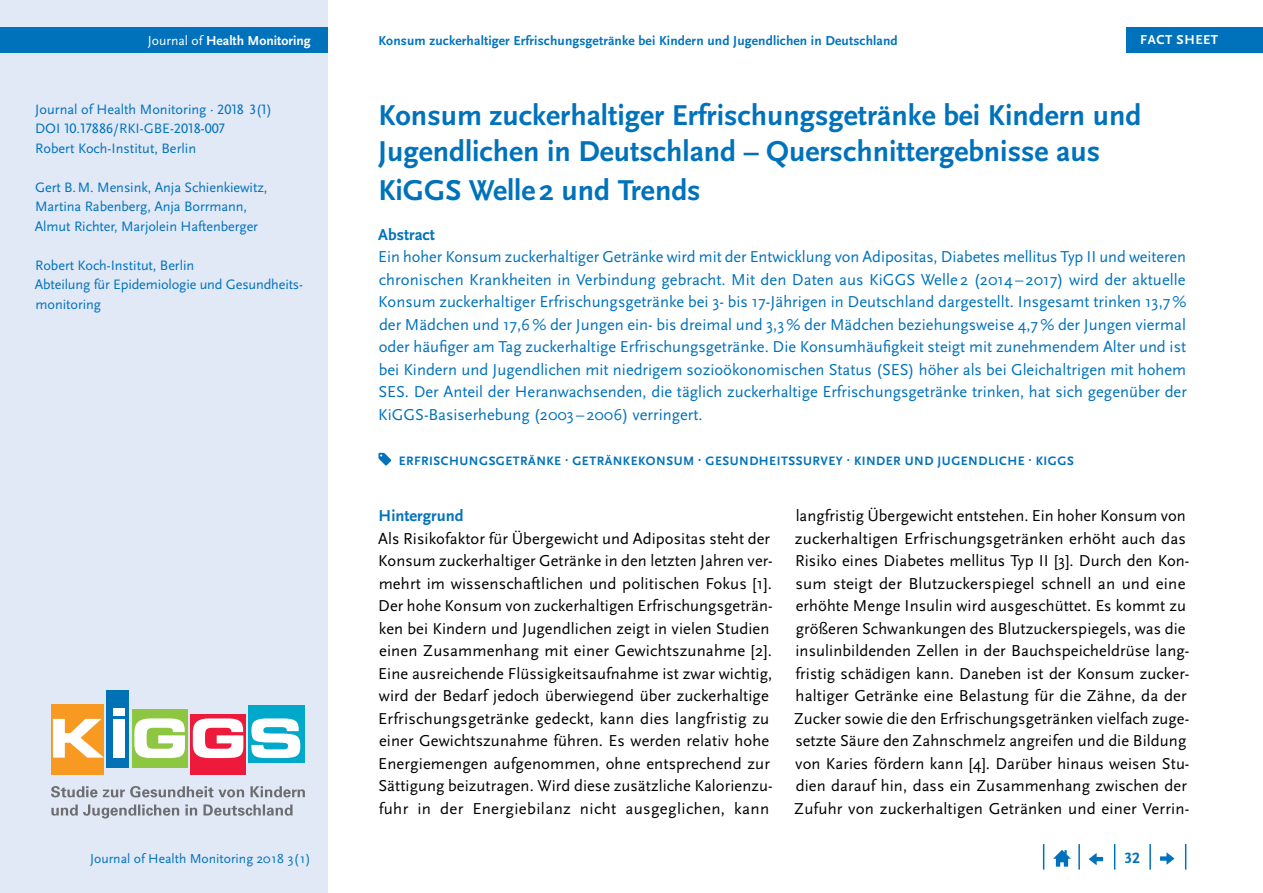
<style>
.page{position:relative;width:1263px;height:893px;background:#fff}
.page>*{position:absolute;margin:0;border:0;box-sizing:border-box;transform-origin:0 0}
.t1{font:700 30px/36px "Scala Sans Pro";color:#0072bc}
.t2{font:16.5px/22.5px "Scala Sans Pro";letter-spacing:.005em;color:#000}
.t3{font:16.5px/22.5px "Scala Sans Pro";color:#0072bc;text-align:justify}
.t4{font:700 16.5px "Scala Sans Pro";color:#0072bc}
.t5{font:700 15.75px "Scala Sans Pro";color:#0072bc}
.t6{font:14.25px/19.5px "Scala Sans Pro";letter-spacing:-.005em;color:#0072bc}
.t7{font:13.65px "Scala Sans Pro";color:#0072bc}
.t8{font:700 13.65px "Scala Sans Pro";color:#fff}
.t9{font:700 13.5px "Scala Sans Pro";letter-spacing:.01em;color:#0072bc}
.t10{font:700 13.5px "Scala Sans Pro";letter-spacing:.04em;color:#fff}
.t11{font:700 12.75px "Scala Sans Pro";letter-spacing:.04em;color:#0072bc}
.s1{font-weight:400}
</style>
<div class="page">
<svg style="left:1185px;top:844px;width:1px;height:26px"></svg>
<hr style="left:1149px;top:844px;width:2px;height:26px;background:#0072bc">
<svg style="left:1114px;top:844px;width:1px;height:26px"></svg>
<hr style="left:1078px;top:844px;width:2px;height:26px;background:#0072bc">
<svg style="left:1043px;top:844px;width:1px;height:26px"></svg>
<svg style="left:1053px;top:850px;width:18px;height:17px"></svg>
<svg style="left:1089px;top:853px;width:14px;height:12px"></svg>
<svg style="left:1160px;top:852px;width:14px;height:13px"></svg>
<div style="left:1126px;top:28px;width:137px;height:25px;background:#0072bc"></div>
<div style="left:0;top:0;width:327px;height:893px;background:#e1e8f6"></div>
<div style="left:0;top:28px;width:327px;height:25px;background:#0072bc"></div>
<svg style="left:378px;top:453px;width:13px;height:13px"></svg>
<div style="left:51px;top:704px;width:53px;height:70px;background:#f89921"></div>
<div style="left:106px;top:691px;width:23px;height:77px;background:#0071b4"></div>
<div style="left:132px;top:710px;width:56px;height:58px;background:#8dc640"></div>
<div style="left:190px;top:714px;width:56px;height:60px;background:#ed1a3b"></div>
<div style="left:249px;top:706px;width:56px;height:57px;background:#00a9c9"></div>
<svg style="left:53px;top:719px;width:51px;height:39px"></svg>
<div style="left:113px;top:719px;width:12px;height:39px;background:#fff"></div>
<svg style="left:134px;top:718px;width:51px;height:40px"></svg>
<svg style="left:193px;top:718px;width:50px;height:40px"></svg>
<svg style="left:251px;top:718px;width:49px;height:40px"></svg>
<div style="left:113px;top:708px;width:12px;height:8px;background:#fff"></div>
<svg style="left:51px;top:804px;width:242px;height:14px"></svg>
<svg style="left:51px;top:786px;width:254px;height:11px"></svg>
<p class="t8" style="left:148px;top:33px;width:164px"><span class="s1">Journal of</span> Health Monitoring</p>
<p class="t10" style="left:1140px;top:32px;width:80px">FACT SHEET</p>
<p class="t9" style="left:378px;top:33px;width:521px">Konsum zuckerhaltiger Erfrischungsgetränke bei Kindern und Jugendlichen in Deutschland</p>
<p class="t6" style="left:35px;top:99px;width:238px">Journal of Health Monitoring · 2018 3(1)<br>DOI 10.17886/RKI-GBE-2018-007<br>Robert Koch-Institut, Berlin</p>
<p class="t6" style="left:35px;top:177px;width:234px">Gert B.M. Mensink, Anja Schienkiewitz,<br>Martina Rabenberg, Anja Borrmann,<br>Almut Richter, Marjolein Haftenberger</p>
<p class="t6" style="left:35px;top:255px;width:270px">Robert Koch-Institut, Berlin<br>Abteilung für Epidemiologie und Gesundheits&shy;monitoring</p>
<p class="t7" style="left:90px;top:850px;width:222px">Journal of Health Monitoring 2018 3(1)</p>
<h1 class="t1" style="left:378px;top:97px;width:765px">Konsum zuckerhaltiger Erfrischungsgetränke bei Kindern und<br>Jugendlichen in Deutschland – Querschnittergebnisse aus</h1>
<h1 class="t1" style="left:378px;top:172px;width:324px">KiGGS Welle 2 und Trends</h1>
<p class="t4" style="left:378px;top:225px;width:58px">Abstract</p>
<p class="t3" style="left:378px;top:246px;width:810px">Ein hoher Konsum zuckerhaltiger Getränke wird mit der Entwicklung von Adipositas, Diabetes mellitus Typ II und weiteren chronischen Krankheiten in Verbindung gebracht. Mit den Daten aus KiGGS Welle 2 (2014– 2017) wird der aktuelle Konsum zuckerhaltiger Erfrischungsgetränke bei 3- bis 17-Jährigen in Deutschland dargestellt. Insgesamt trinken 13,7% der Mädchen und 17,6% der Jungen ein- bis dreimal und 3,3% der Mädchen beziehungsweise 4,7% der Jungen viermal oder häufiger am Tag zuckerhaltige Erfrischungsgetränke. Die Konsumhäufigkeit steigt mit zunehmendem Alter und ist bei Kindern und Jugendlichen mit niedrigem sozioökonomischen Status (SES) höher als bei Gleichaltrigen mit hohem SES. Der Anteil der Heranwachsenden, die täglich zuckerhaltige Erfrischungsgetränke trinken, hat sich gegenüber der KiGGS-Basiserhebung (2003–2006) verringert.</p>
<p class="t11" style="left:399px;top:453px;width:676px">ERFRISCHUNGSGETRÄNKE · GETRÄNKEKONSUM · GESUNDHEITSSURVEY · KINDER UND JUGENDLICHE · KIGGS</p>
<p class="t4" style="left:379px;top:506px;width:86px">Hintergrund</p>
<p class="t2" style="left:378px;top:527px;width:396px">Als Risikofaktor für Übergewicht und Adipositas steht der Konsum zuckerhaltiger Getränke in den letzten Jahren ver&shy;mehrt im wissenschaftlichen und politischen Fokus [1].<br>Der hohe Konsum von zuckerhaltigen Erfrischungsgeträn&shy;ken bei Kindern und Jugendlichen zeigt in vielen Studien einen Zusammenhang mit einer Gewichtszunahme [2].<br>Eine ausreichende Flüssigkeitsaufnahme ist zwar wichtig, wird der Bedarf jedoch überwiegend über zuckerhaltige Erfrischungsgetränke gedeckt, kann dies langfristig zu einer Gewichtszunahme führen. Es werden relativ hohe Energiemengen aufgenommen, ohne entsprechend zur Sättigung beizutragen. Wird diese zusätzliche Kalorienzu&shy;fuhr in der Energiebilanz nicht ausgeglichen, kann</p>
<p class="t2" style="left:794px;top:504px;width:397px">langfristig Übergewicht entstehen. Ein hoher Konsum von zuckerhaltigen Erfrischungsgetränken erhöht auch das Risiko eines Diabetes mellitus Typ II [3]. Durch den Kon&shy;sum steigt der Blutzuckerspiegel schnell an und eine erhöhte Menge Insulin wird ausgeschüttet. Es kommt zu größeren Schwankungen des Blutzuckerspiegels, was die insulinbildenden Zellen in der Bauchspeicheldrüse lang&shy;fristig schädigen kann. Daneben ist der Konsum zucker&shy;haltiger Getränke eine Belastung für die Zähne, da der Zucker sowie die den Erfrischungsgetränken vielfach zuge&shy;setzte Säure den Zahnschmelz angreifen und die Bildung von Karies fördern kann [4]. Darüber hinaus weisen Stu&shy;dien darauf hin, dass ein Zusammenhang zwischen der Zufuhr von zuckerhaltigen Getränken und einer Verrin-</p>
<p class="t5" style="left:1124px;top:849px;width:17px">32</p>
</div>
